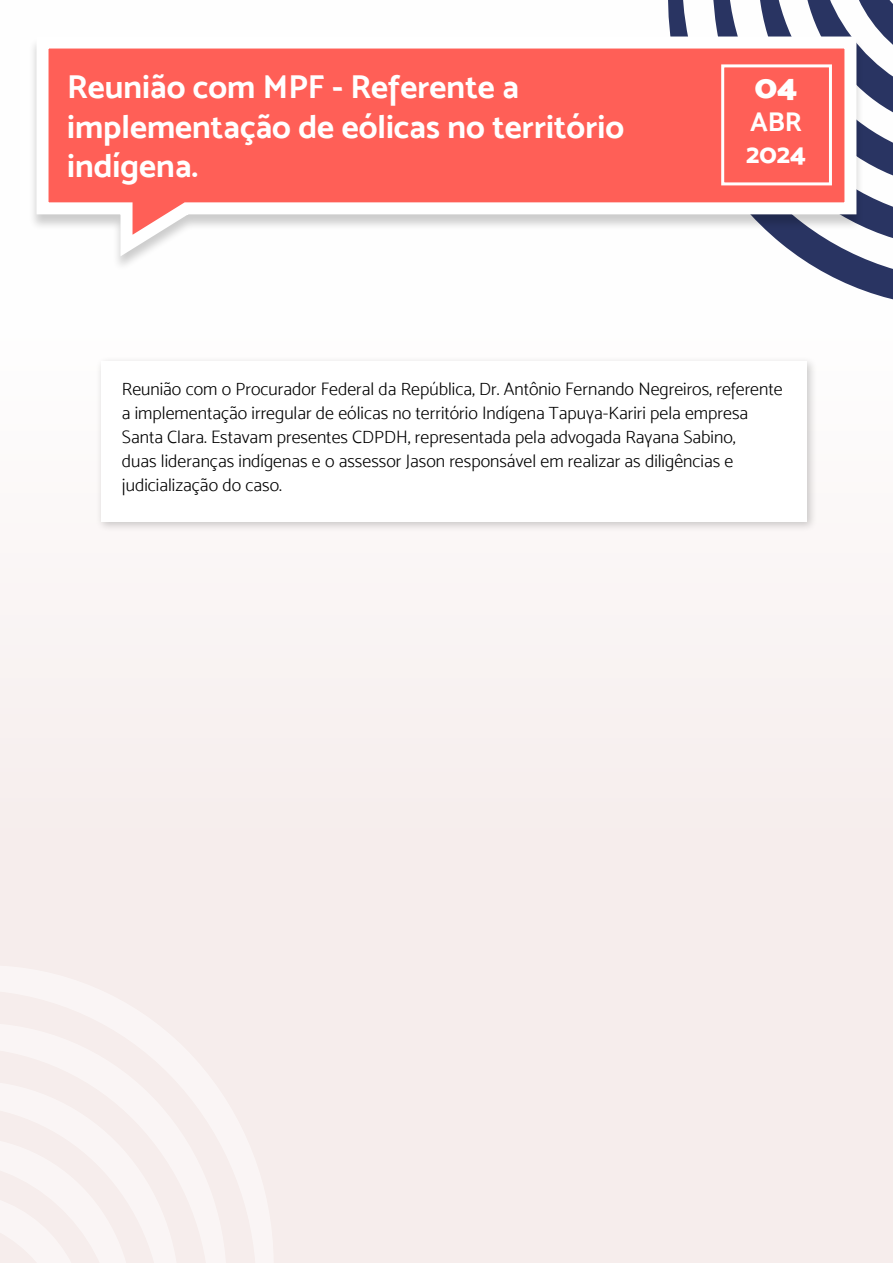
<style>
.page{position:relative;width:893px;height:1263px;background:#f6edec}
.page>*{position:absolute;margin:0;border:0;box-sizing:border-box;transform-origin:0 0}
.t1{font:33px/39.6px "Mosk Bold 700";color:#fff}
.t2{font:33px "Mosk Ultra Bold 900";color:#fff}
.t3{font:27px "Mosk Extra Bold 800";color:#fff}
.t4{font:27px "Mosk Bold 700";color:#fff}
.t5{font:18px/24px "Mosk Light 300";color:#000}
</style>
<div class="page">
<svg style="left:662px;top:0;width:231px;height:313px;background:#dcdee5"></svg>
<svg style="left:708px;top:0;width:185px;height:254px;background:#9a9fb4"></svg>
<svg style="left:755px;top:0;width:138px;height:195px;background:#969cb2"></svg>
<div style="left:28px;top:37px;width:837px;height:235px;background:#000;opacity:.2"></div>
<svg style="left:31px;top:31px;width:831px;height:236px;background:#f89490"></svg>
<div style="left:721px;top:64px;width:111px;height:121px;border:3px solid #fff"></div>
<div style="left:95px;top:355px;width:723px;height:178px;background:#000;opacity:.2"></div>
<div style="left:101px;top:361px;width:705px;height:161px;background:#fff"></div>
<h1 class="t1" style="left:67px;top:67px;width:558px">Reunião com MPF - Referente a implementação de eólicas no território indígena.</h1>
<h1 class="t2" style="left:755px;top:66px;width:44px">04</h1>
<h2 class="t4" style="left:750px;top:105px;width:53px">ABR</h2>
<h2 class="t3" style="left:746px;top:137px;width:61px">2024</h2>
<p class="t5" style="left:122px;top:377px;width:662px">Reunião com o Procurador Federal da República, Dr. Antônio Fernando Negreiros, referente a implementação irregular de eólicas no território Indígena Tapuya-Kariri pela empresa Santa Clara. Estavam presentes CDPDH, representada pela advogada Rayana Sabino,<br>duas lideranças indígenas e o assessor Jason responsável em realizar as diligências e judicialização do caso.</p>
</div>
